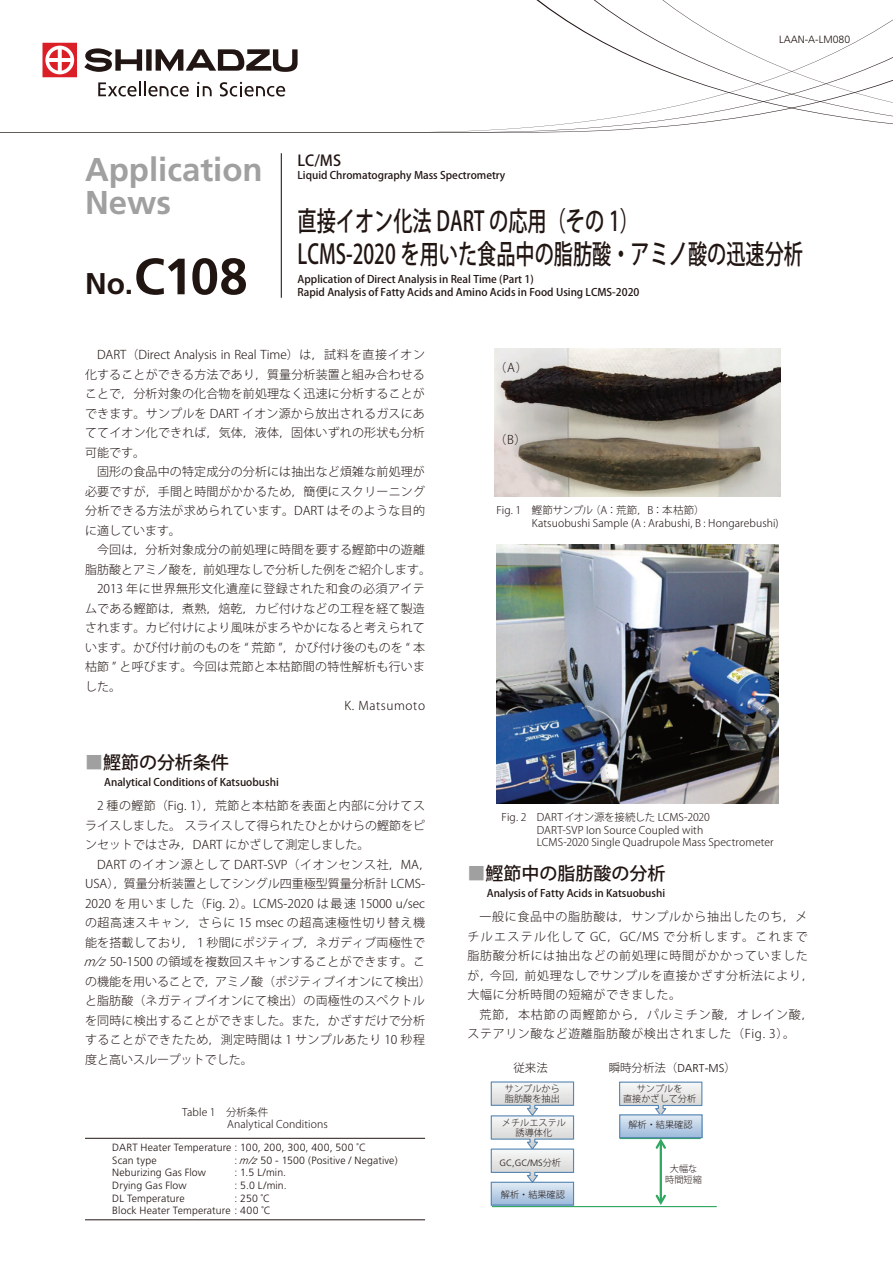
<style>
.page{position:relative;width:893px;height:1263px;background:#fff}
.page>*{position:absolute;margin:0;border:0;box-sizing:border-box;transform-origin:0 0}
.t1{font:700 51px "Frutiger";color:#211512}
.t2{font:700 33px/33px "Frutiger";color:#a0a0a0}
.t3{font:27px/33px "Koz Go Pro Medium 90 msp RKSJ H";color:#211512;scale:.71 1}
.t4{font:18px "Koz Go Pro Medium 90 msp RKSJ H";color:#211512}
.t5{font:15px "Koz Go Pro Medium 90 msp RKSJ H";color:#211512}
.t6{font:12px/19.5px "Koz Go Pro Light 90 msp RKSJ H";letter-spacing:.015em;color:#211512;text-align:justify}
.t7{font:12px/19.5px "Koz Go Pro Light 90 msp RKSJ H";letter-spacing:.05em;color:#211512}
.t8{font:12px "Koz Go Pro Light 90 msp RKSJ H";letter-spacing:.04em;color:#211512}
.t9{font:11.4px "Koz Go Pro Light 90 msp RKSJ H";color:#211613}
.t10{font:10.5px/13.5px "Koz Go Pro Medium 90 msp RKSJ H";color:#211512}
.t11{font:10.5px/12.6px "Koz Go Pro Light 90 msp RKSJ H";letter-spacing:.01em;color:#211512}
.t12{font:300 10.5px/12.6px "Frutiger";letter-spacing:.01em;color:#211512}
.t13{font:9.15px/10.4px "Koz Go Pro Light 90 msp RKSJ H";color:#211613;text-align:center}
.t14{font:300 9.15px "Frutiger LT Std";color:#211613}
.s1{font-size:30px}
.s2{color:#a0a0a0}
.s3{font-style:italic}
.s4{font-family:"Frutiger LT Std";font-weight:300}
.s5{font-family:"Koz Go Pro Light 90 msp RKSJ H";font-weight:400}
</style>
<div class="page">
<svg style="left:540px;top:0;width:353px;height:132px"></svg>
<svg style="left:43px;top:43px;width:34px;height:34px"></svg>
<svg style="left:84px;top:48px;width:58px;height:24px"></svg>
<div style="left:146px;top:49px;width:6px;height:22px;background:#211613"></div>
<svg style="left:156px;top:49px;width:142px;height:23px"></svg>
<svg style="left:98px;top:81px;width:91px;height:16px"></svg>
<svg style="left:197px;top:82px;width:15px;height:14px"></svg>
<svg style="left:220px;top:82px;width:65px;height:15px"></svg>
<hr style="left:281px;top:153px;width:1px;height:145px;background:#211512">
<img style="left:495px;top:349px;width:285px;height:147px">
<img style="left:496px;top:544px;width:283px;height:259px">
<hr style="left:85px;top:1138px;width:340px;height:1px;background:#211613">
<hr style="left:85px;top:1220px;width:340px;height:1px;background:#211613">
<hr style="left:492px;top:1206px;width:225px;height:1px;background:#32a761">
<hr style="left:620px;top:1138px;width:81px;height:1px;background:#32a761">
<hr style="left:660px;top:1141px;width:2px;height:62px;background:#32a761">
<svg style="left:655px;top:1195px;width:11px;height:10px"></svg>
<svg style="left:655px;top:1139px;width:11px;height:10px"></svg>
<svg style="left:493px;top:1184px;width:79px;height:20px;background:#bdd1e7"></svg>
<div style="left:491px;top:1182px;width:83px;height:24px;border:1px solid #5787b4"></div>
<svg style="left:490px;top:1081px;width:85px;height:103px"></svg>
<svg style="left:619px;top:1081px;width:84px;height:36px"></svg>
<svg style="left:621px;top:1116px;width:79px;height:20px;background:#bfd2e8"></svg>
<div style="left:619px;top:1114px;width:83px;height:24px;border:1px solid #5787b4"></div>
<p class="t12" style="left:779px;top:34px;width:73px">LAAN-A-LM080</p>
<h2 class="t2" style="left:85px;top:156px;width:179px">Application<br>News</h2>
<h1 class="t1" style="left:85px;top:256px;width:164px"><span class="s1">No.</span>C108</h1>
<p class="t5" style="left:298px;top:155px;width:45px">LC/MS</p>
<p class="t10" style="left:298px;top:170px;width:209px">Liquid Chromatography Mass Spectrometry</p>
<h3 class="t3" style="left:298px;top:208px;width:713px">直接イオン化法 DART の応用（その 1）<br>LCMS-2020 を用いた食品中の脂肪酸・アミノ酸の迅速分析</h3>
<p class="t10" style="left:298px;top:274px;width:343px">Application of Direct Analysis in Real Time (Part 1)<br>Rapid Analysis of Fatty Acids and Amino Acids in Food Using LCMS-2020</p>
<p class="t6" style="left:85px;top:347px;width:341px;text-indent:12px">DART（Direct Analysis in Real Time）は，試料を直接イオン化することができる方法であり，質量分析装置と組み合わせることで，分析対象の化合物を前処理なく迅速に分析することができます。サンプルを DART イオン源から放出されるガスにあててイオン化できれば，気体，液体，固体いずれの形状も分析可能です。</p>
<p class="t6" style="left:85px;top:464px;width:342px;text-indent:12px">固形の食品中の特定成分の分析には抽出など煩雑な前処理が必要ですが，手間と時間がかかるため，簡便にスクリーニング分析できる方法が求められています。DART はそのような目的に適しています。</p>
<p class="t6" style="left:97px;top:542px;width:330px">今回は，分析対象成分の前処理に時間を要する鰹節中の遊離</p>
<p class="t6" style="left:85px;top:561px;width:348px">脂肪酸とアミノ酸を，前処理なしで分析した例をご紹介します。</p>
<p class="t8" style="left:97px;top:584px;width:329px">2013 年に世界無形文化遺産に登録された和食の必須アイテ</p>
<p class="t6" style="left:85px;top:600px;width:341px">ムである鰹節は，煮熟，焙乾，カビ付けなどの工程を経て製造</p>
<p class="t6" style="left:85px;top:620px;width:341px">されます。カビ付けにより風味がまろやかになると考えられて</p>
<p class="t6" style="left:85px;top:639px;width:341px">います。かび付け前のものを “ 荒節 ”，かび付け後のものを “ 本</p>
<p class="t6" style="left:85px;top:659px;width:342px">枯節 ” と呼びます。今回は荒節と本枯節間の特性解析も行いま</p>
<p class="t6" style="left:85px;top:678px;width:37px">した。</p>
<p class="t7" style="left:345px;top:698px;width:82px">K. Matsumoto</p>
<h3 class="t4" style="left:85px;top:755px;width:145px"><span class="s2">■</span>鰹節の分析条件</h3>
<p class="t10" style="left:104px;top:777px;width:176px">Analytical Conditions of Katsuobushi</p>
<p class="t6" style="left:85px;top:798px;width:341px;text-indent:12px">2 種の鰹節（Fig. 1），荒節と本枯節を表面と内部に分けてスライスしました。 スライスして得られたひとかけらの鰹節をピンセットではさみ，DART にかざして測定しました。</p>
<p class="t6" style="left:83px;top:856px;width:349px;text-align:left;text-indent:14px">DART のイオン源として DART-SVP（イオンセンス社，MA，USA），質量分析装置としてシングル四重極型質量分析計 LCMS-2020 を用いました（Fig. 2）。LCMS-2020 は最速 15000 u/secの超高速スキャン，さらに 15 msec の超高速極性切り替え機能を搭載しており，１秒間にポジティブ，ネガディブ両極性で<span class="s3">m/z</span> 50-1500 の領域を複数回スキャンすることができます。この機能を用いることで，アミノ酸（ポジティブイオンにて検出）と脂肪酸（ネガティブイオンにて検出）の両極性のスペクトルを同時に検出することができました。また，かざすだけで分析することができたため，測定時間は 1 サンプルあたり 10 秒程度と高いスループットでした。</p>
<p class="t11" style="left:227px;top:1107px;width:102px;text-indent:-45px">Table 1　分析条件<br>Analytical Conditions</p>
<p class="t12" style="left:112px;top:1142px;width:255px">DART Heater Temperature : 100, 200, 300, 400, 500 ˚C<br>Scan type</p>
<p class="t12" style="left:234px;top:1155px;width:165px">: <span class="s3">m/z</span> 50 - 1500 (Positive / Negative)</p>
<p class="t12" style="left:112px;top:1167px;width:95px">Neburizing Gas Flow</p>
<p class="t12" style="left:234px;top:1167px;width:53px">: 1.5 L/min.</p>
<p class="t12" style="left:112px;top:1180px;width:76px">Drying Gas Flow</p>
<p class="t12" style="left:234px;top:1180px;width:54px">: 5.0 L/min.</p>
<p class="t12" style="left:112px;top:1192px;width:74px">DL Temperature</p>
<p class="t12" style="left:112px;top:1192px;width:160px;text-align:right">: 250 ˚C<br>Block Heater Temperature : 400 ˚C</p>
<p class="t6" style="left:495px;top:360px;width:35px">（A）</p>
<p class="t6" style="left:495px;top:431px;width:33px">（B）</p>
<p class="t11" style="left:532px;top:505px;width:248px;text-indent:-35px">Fig. 1　鰹節サンプル（A：荒節，B：本枯節）<br>Katsuobushi Sample (A : Arabushi, B : Hongarebushi)</p>
<p class="t11" style="left:537px;top:812px;width:238px;text-indent:-35px">Fig. 2　DART イオン源を接続した LCMS-2020<br>DART-SVP Ion Source Coupled with<br>LCMS-2020 Single Quadrupole Mass Spectrometer</p>
<h3 class="t4" style="left:468px;top:866px;width:199px"><span class="s2">■</span>鰹節中の脂肪酸の分析</h3>
<p class="t10" style="left:487px;top:888px;width:180px">Analysis of Fatty Acids in Katsuobushi</p>
<p class="t7" style="left:468px;top:909px;width:348px;text-indent:12px">一般に食品中の脂肪酸は，サンプルから抽出したのち，メチルエステル化して GC，GC/MS で分析します。これまで脂肪酸分析には抽出などの前処理に時間がかかっていましたが，今回，前処理なしでサンプルを直接かざす分析法により，大幅に分析時間の短縮ができました。</p>
<p class="t7" style="left:468px;top:1006px;width:347px;text-indent:12px">荒節，本枯節の両鰹節から，パルミチン酸，オレイン酸，ステアリン酸など遊離脂肪酸が検出されました（Fig. 3）。</p>
<p class="t9" style="left:513px;top:1064px;width:36px">従来法</p>
<p class="t9" style="left:609px;top:1064px;width:129px">瞬時分析法（<span class="s4">DART-MS</span>）</p>
<p class="t13" style="left:505px;top:1085px;width:56px;text-align:left">サンプルから脂肪酸を抽出</p>
<p class="t13" style="left:623px;top:1085px;width:75px">サンプルを<br>直接かざして分析</p>
<p class="t13" style="left:502px;top:1119px;width:66px">メチルエステル誘導体化</p>
<p class="t14" style="left:499px;top:1159px;width:63px">GC,GC/MS<span class="s5">分析</span></p>
<p class="t13" style="left:501px;top:1191px;width:66px">解析・結果確認</p>
<p class="t13" style="left:628px;top:1121px;width:66px">解析・結果確認</p>
<p class="t13" style="left:665px;top:1165px;width:38px">大幅な時間短縮</p>
</div>
